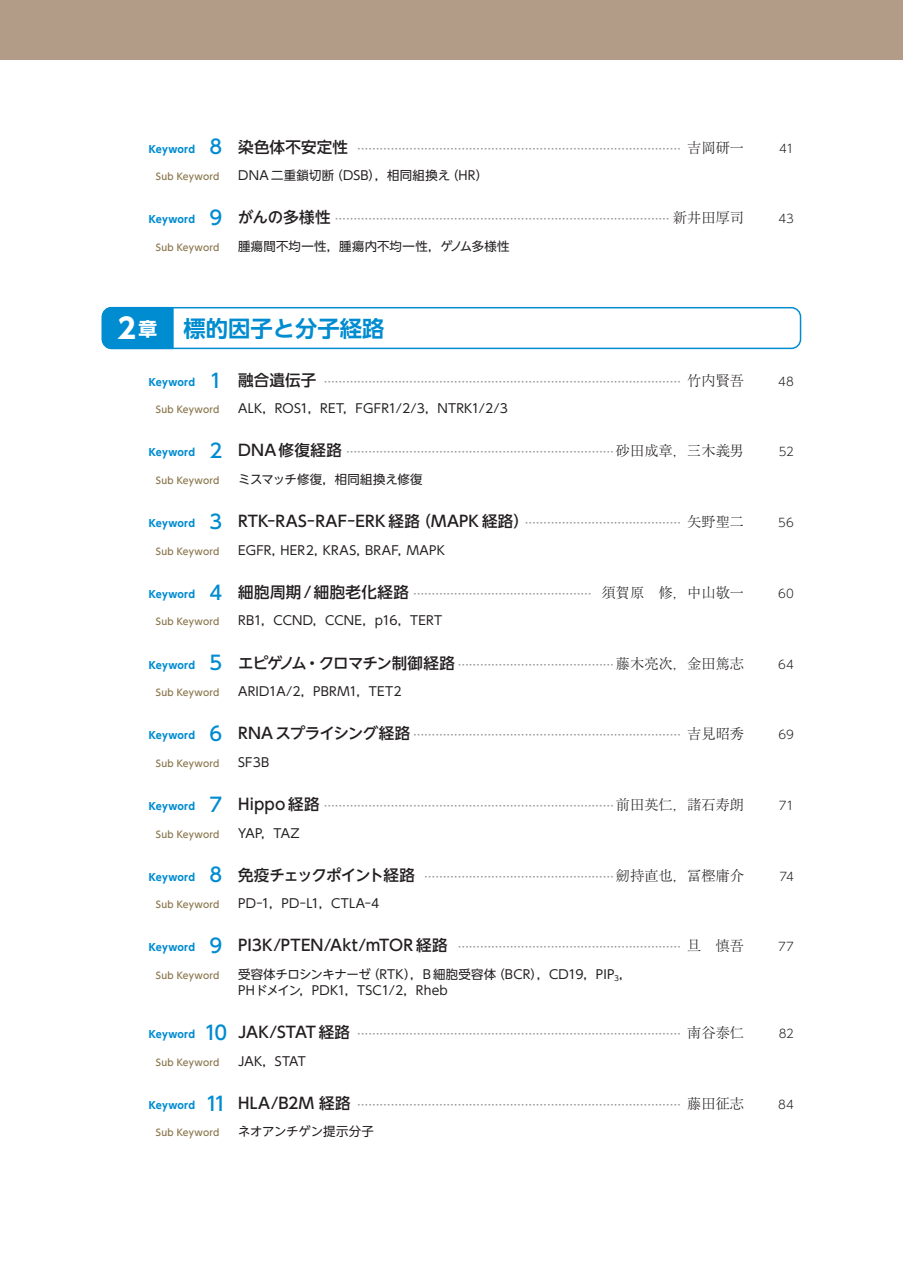
<style>
.page{position:relative;width:903px;height:1275px;background:#fff}
.page>*{position:absolute;margin:0;border:0;box-sizing:border-box;transform-origin:0 0}
.t1{font:27.82px "UD Shin Go Pr 6 Bold 90 pv RKSJ H";color:#fff}
.t2{font:22.4px "UD Shin Go NT Pr 6 De Bold 90 pv RKSJ H";color:#008cd0}
.t3{font:15.58px "UD Shin Go NT Pr 6 Medium 90 pv RKSJ H";letter-spacing:.015em;color:#231f20}
.t4{font:15.58px "UD Shin Go NT Pr 6 Medium 90 pv RKSJ H";letter-spacing:-.06em;color:#231f20}
.t5{font:12.42px/16.1px "UD Shin Go NT Pr 6 Regular 90 pv RKSJ H";letter-spacing:.015em;color:#231f20}
.t6{font:12.42px "UD Shin Go NT Pr 6 Regular 90 pv RKSJ H";letter-spacing:-.01em;color:#231f20}
.t7{font:11.72px "UD Shin Go NT Pr 6 Light 90 pv RKSJ H";letter-spacing:-.02em;color:#231f20}
.t8{font:11.2px "UD Shin Go NT Pr 6 Medium 90 pv RKSJ H";color:#939598}
.t9{font:9.28px "UD Shin Go NT Pr 6 Medium 90 pv RKSJ H";letter-spacing:.015em;color:#89764c}
.s1{font-family:"UD Shin Go NT Pr 6 Bold 90 pv RKSJ H";font-size:9.97px;color:#008cd0}
.s2{font-size:19.43px;color:#008cd0}
.s3{font-size:15.58px;color:#231f20}
.s4{font-family:"Ryumin Pr 6 Light 90 pv RKSJ H";font-size:14.17px;color:#231f20}
.s5{font-size:18.55px}
.s6{font-size:11.2px;color:#939598}
.s7{font-family:"Ryumin Pr 6 Light 90 pv RKSJ H";font-size:14.17px}
</style>
<div class="page">
<div style="left:0;top:0;width:902px;height:60px;background:#b29c87"></div>
<div style="left:102px;top:307px;width:699px;height:42px;border:1px solid #008cd0;border-radius:9px"></div>
<div style="left:102px;top:307px;width:72px;height:42px;background:#008cd0"></div>
<p class="t8" style="left:149px;top:144px;width:597px"><span class="s1">Keyword</span> <span class="s2">8</span> <span class="s3">染色体不安定性</span> …………………………………………………………………………… <span class="s4">吉岡研一</span></p>
<p class="t7" style="left:779px;top:144px;width:16px">41</p>
<p class="t9" style="left:156px;top:173px;width:65px">Sub Keyword</p>
<p class="t5" style="left:238px;top:169px;width:251px">DNA 二重鎖切断（DSB），相同組換え（HR）</p>
<p class="t8" style="left:149px;top:215px;width:597px"><span class="s1">Keyword</span> <span class="s2">9</span> <span class="s3">がんの多様性</span> ……………………………………………………………………………… <span class="s4">新井田厚司</span></p>
<p class="t7" style="left:778px;top:214px;width:17px">43</p>
<p class="t9" style="left:156px;top:244px;width:65px">Sub Keyword</p>
<p class="t5" style="left:238px;top:240px;width:273px">腫瘍間不均一性，腫瘍内不均一性，ゲノム多様性</p>
<h1 class="t1" style="left:117px;top:318px;width:41px">2<span class="s5">章</span></h1>
<h2 class="t2" style="left:184px;top:320px;width:202px">標的因子と分子経路</h2>
<p class="t8" style="left:149px;top:377px;width:597px"><span class="s1">Keyword</span> <span class="s2">1</span> <span class="s3">融合遺伝子</span> …………………………………………………………………………………… <span class="s4">竹内賢吾</span></p>
<p class="t7" style="left:778px;top:377px;width:17px">48</p>
<p class="t9" style="left:156px;top:406px;width:65px">Sub Keyword</p>
<p class="t5" style="left:238px;top:402px;width:271px">ALK，ROS1，RET，FGFR1/2/3，NTRK1/2/3</p>
<p class="t8" style="left:149px;top:448px;width:597px"><span class="s1">Keyword</span> <span class="s2">2</span> <span class="s3">DNA修復経路</span> ……………………………………………………………… <span class="s4">砂田成章，三木義男</span></p>
<p class="t7" style="left:779px;top:448px;width:17px">52</p>
<p class="t9" style="left:156px;top:477px;width:65px">Sub Keyword</p>
<p class="t5" style="left:238px;top:473px;width:186px">ミスマッチ修復，相同組換え修復</p>
<h3 class="t3" style="left:149px;top:515px;width:597px"><span class="s1">Keyword</span> <span class="s2">3</span> RTK-RAS-RAF-ERK 経路（MAPK 経路）<span class="s6">……………………………………</span> <span class="s7">矢野聖二</span></h3>
<p class="t7" style="left:778px;top:518px;width:17px">56</p>
<p class="t9" style="left:156px;top:548px;width:65px">Sub Keyword</p>
<p class="t5" style="left:238px;top:544px;width:208px">EGFR，HER2，KRAS，BRAF，MAPK</p>
<p class="t8" style="left:149px;top:589px;width:597px"><span class="s1">Keyword</span> <span class="s2">4</span> <span class="s3">細胞周期 /細胞老化経路</span> ………………………………………… <span class="s4">須賀原　修，中山敬一</span></p>
<p class="t7" style="left:778px;top:589px;width:17px">60</p>
<p class="t9" style="left:156px;top:618px;width:65px">Sub Keyword</p>
<p class="t5" style="left:238px;top:614px;width:205px">RB1，CCND，CCNE，p16，TERT</p>
<h3 class="t4" style="left:149px;top:657px;width:597px"><span class="s1">Keyword</span> <span class="s2">5</span> エピゲノム・クロマチン制御経路 <span class="s6">……………………………………</span> <span class="s7">藤木亮次，金田篤志</span></h3>
<p class="t7" style="left:778px;top:660px;width:17px">64</p>
<p class="t9" style="left:156px;top:689px;width:65px">Sub Keyword</p>
<p class="t5" style="left:238px;top:685px;width:165px">ARID1A/2，PBRM1，TET2</p>
<p class="t8" style="left:149px;top:731px;width:597px"><span class="s1">Keyword</span> <span class="s2">6</span> <span class="s3">RNA スプライシング経路</span> ……………………………………………………………… <span class="s4">吉見昭秀</span></p>
<p class="t7" style="left:778px;top:730px;width:17px">69</p>
<p class="t9" style="left:156px;top:760px;width:65px">Sub Keyword</p>
<p class="t5" style="left:238px;top:756px;width:33px">SF3B</p>
<p class="t8" style="left:149px;top:801px;width:597px"><span class="s1">Keyword</span> <span class="s2">7</span> <span class="s3">Hippo 経路</span> …………………………………………………………………… <span class="s4">前田英仁，諸石寿朗</span></p>
<p class="t7" style="left:779px;top:801px;width:17px">71</p>
<p class="t9" style="left:156px;top:831px;width:65px">Sub Keyword</p>
<p class="t5" style="left:238px;top:826px;width:63px">YAP，TAZ</p>
<p class="t8" style="left:149px;top:872px;width:597px"><span class="s1">Keyword</span> <span class="s2">8</span> <span class="s3">免疫チェックポイント経路</span> …………………………………………… <span class="s4">劒持直也，冨樫庸介</span></p>
<p class="t7" style="left:779px;top:872px;width:16px">74</p>
<p class="t9" style="left:156px;top:901px;width:65px">Sub Keyword</p>
<p class="t5" style="left:238px;top:897px;width:143px">PD-1，PD-L1，CTLA-4</p>
<h3 class="t3" style="left:149px;top:939px;width:597px"><span class="s1">Keyword</span> <span class="s2">9</span> PI3K/PTEN/Akt/mTOR 経路 <span class="s6">……………………………………………………</span> <span class="s7">旦　慎吾</span></h3>
<p class="t7" style="left:778px;top:942px;width:17px">77</p>
<p class="t9" style="left:156px;top:972px;width:65px">Sub Keyword</p>
<p class="t5" style="left:238px;top:968px;width:395px">受容体チロシンキナーゼ（RTK），B 細胞受容体（BCR），CD19，PIP<sub>3</sub>，<br>PHドメイン，PDK1，TSC1/2，Rheb</p>
<p class="t8" style="left:149px;top:1030px;width:597px"><span class="s1">Keyword</span> <span class="s2">10</span> <span class="s3">JAK/STAT 経路</span> …………………………………………………………………………… <span class="s4">南谷泰仁</span></p>
<p class="t7" style="left:779px;top:1029px;width:17px">82</p>
<p class="t9" style="left:156px;top:1059px;width:65px">Sub Keyword</p>
<p class="t5" style="left:238px;top:1055px;width:69px">JAK，STAT</p>
<p class="t8" style="left:149px;top:1100px;width:597px"><span class="s1">Keyword</span> <span class="s2">11</span> <span class="s3">HLA/B2M 経路</span> …………………………………………………………………………… <span class="s4">藤田征志</span></p>
<p class="t7" style="left:778px;top:1100px;width:17px">84</p>
<p class="t9" style="left:156px;top:1129px;width:65px">Sub Keyword</p>
<p class="t6" style="left:238px;top:1127px;width:137px">ネオアンチゲン提示分子</p>
</div>
